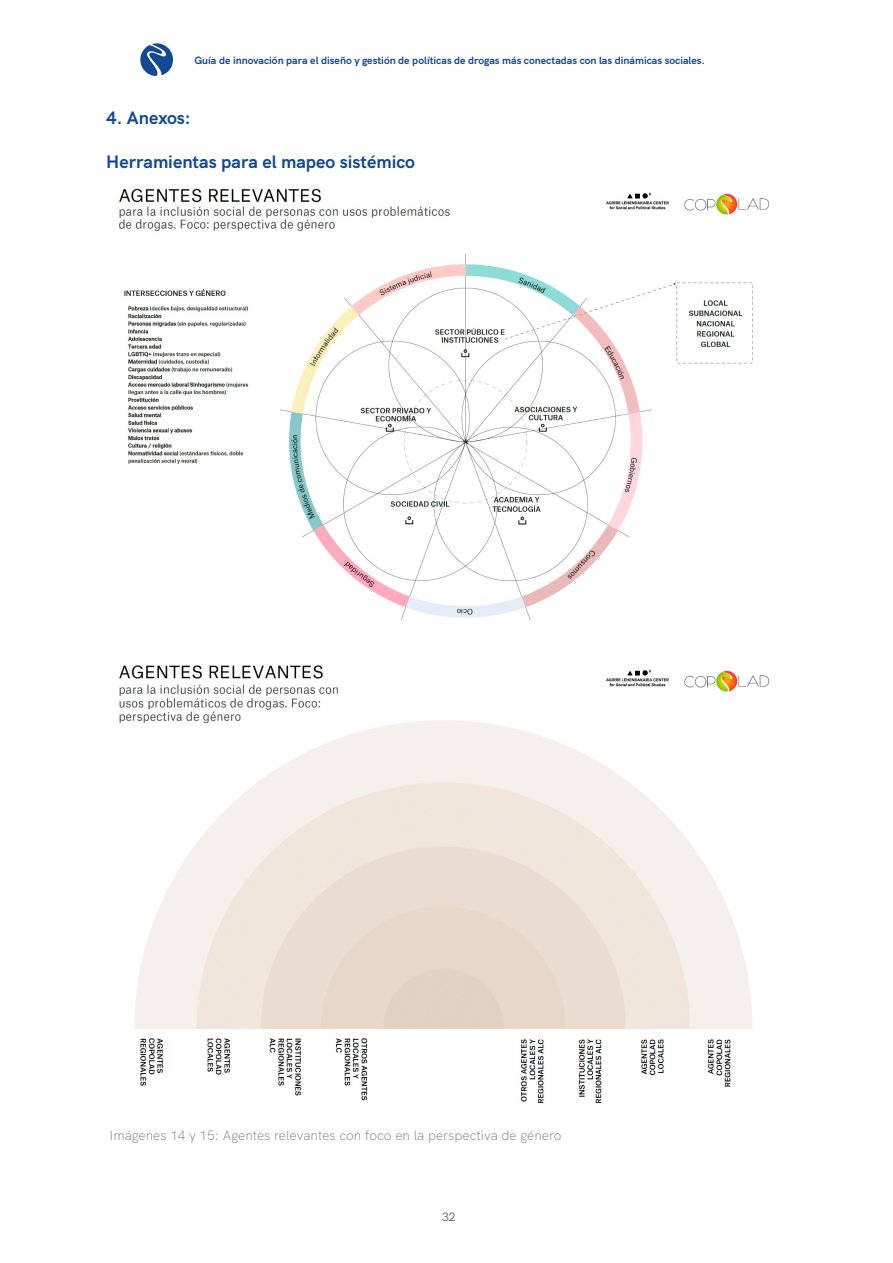
<style>
.page{position:relative;width:893px;height:1263px;background:#fff}
.page>*{position:absolute;margin:0;border:0;box-sizing:border-box;transform-origin:0 0}
.t1{font:700 18px "HK Grotesk";color:#124992}
.t2{font:300 13.5px "HK Grotesk";color:#808285}
.t3{font:300 12px "HK Grotesk";color:#231f20}
.t4{font:700 10.5px "HK Grotesk";color:#124992}
</style>
<div class="page">
<svg style="left:140px;top:43px;width:33px;height:33px"></svg>
<img style="left:118px;top:188px;width:652px;height:432px">
<img style="left:119px;top:665px;width:651px;height:439px">
<p class="t4" style="left:194px;top:52px;width:512px">Guía de innovación para el diseño y gestión de políticas de drogas más conectadas con las dinámicas sociales.</p>
<h1 class="t1" style="left:106px;top:104px;width:86px">4. Anexos:</h1>
<h1 class="t1" style="left:106px;top:147px;width:310px">Herramientas para el mapeo sistémico</h1>
<p class="t2" style="left:109px;top:1125px;width:453px">Imágenes 14 y 15: Agentes relevantes con foco en la perspectiva de género</p>
<p class="t3" style="left:442px;top:1207px;width:15px">32</p>
</div>
